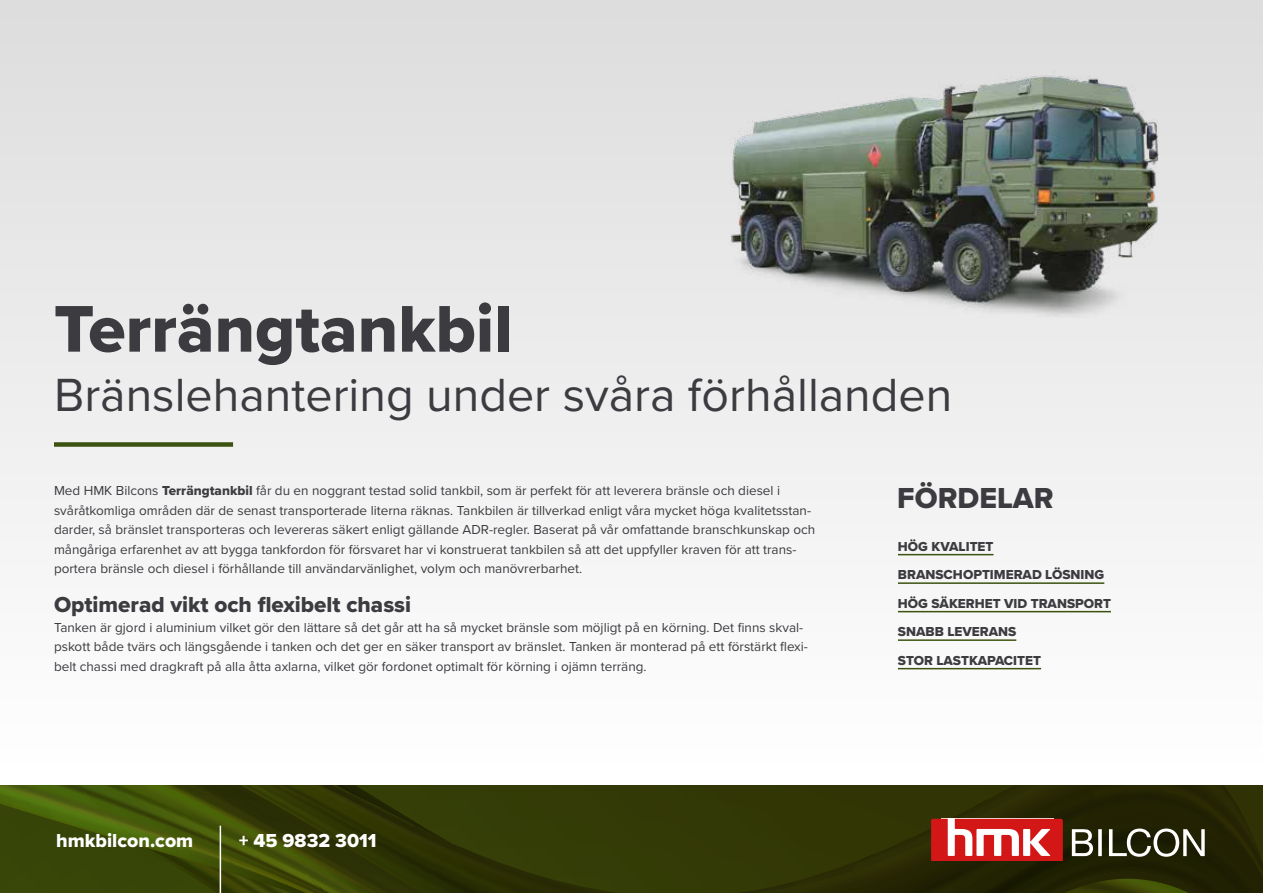
<style>
.page{position:relative;width:1263px;height:893px;background:#fff}
.page>*{position:absolute;margin:0;border:0;box-sizing:border-box;transform-origin:0 0}
.t1{font:68.4px "Proxima Nova Extrabld";color:#3b3b40}
.t2{font:48.3px "Proxima Nova";color:#3b3b40}
.t3{font:30px "Proxima Nova Extrabld";color:#3b3b40}
.t4{font:22.5px "Proxima Nova Extrabld";color:#3b3b40}
.t5{font:19.5px "Proxima Nova Extrabld";color:#fff}
.t6{font:13.5px/19.5px "Proxima Nova";color:#3b3b40}
.t7{font:13.5px/28.5px "Proxima Nova Extrabld";color:#3b3b40}
.s1{font-family:"Proxima Nova Extrabld"}
</style>
<div class="page">
<div style="left:0;top:0;width:1263px;height:764px;background:linear-gradient(to bottom,#ddd,#fefefe)"></div>
<hr style="left:898px;top:554px;width:95px;height:1px;background:#3c5210">
<hr style="left:898px;top:582px;width:206px;height:2px;background:#3c5210">
<hr style="left:898px;top:611px;width:213px;height:1px;background:#3c5210">
<hr style="left:898px;top:639px;width:118px;height:2px;background:#3c5210">
<hr style="left:898px;top:668px;width:143px;height:1px;background:#3c5210">
<div style="left:54px;top:442px;width:179px;height:5px;background:#3c5210"></div>
<svg style="left:0;top:785px;width:1263px;height:108px;background:#333b06"></svg>
<svg style="left:925px;top:819px;width:280px;height:74px;background:#613f28"></svg>
<hr style="left:220px;top:826px;width:1px;height:67px;background:#fff">
<img style="left:687px;top:70px;width:471px;height:247px">
<h1 class="t1" style="left:54px;top:278px;width:460px">Terrängtankbil</h1>
<h2 class="t2" style="left:54px;top:359px;width:900px">Bränslehantering under svåra förhållanden</h2>
<p class="t6" style="left:54px;top:481px;width:763px">Med HMK Bilcons <span class="s1">Terrängtankbil</span> får du en noggrant testad solid tankbil, som är perfekt för att leverera bränsle och diesel i svåråtkomliga områden där de senast transporterade literna räknas. Tankbilen är tillverkad enligt våra mycket höga kvalitetsstan&shy;darder, så bränslet transporteras och levereras säkert enligt gällande ADR-regler. Baserat på vår omfattande branschkunskap och mångåriga erfarenhet av att bygga tankfordon för försvaret har vi konstruerat tankbilen så att det uppfyller kraven för att trans&shy;portera bränsle och diesel i förhållande till användarvänlighet, volym och manövrerbarhet.</p>
<h3 class="t4" style="left:54px;top:588px;width:359px">Optimerad vikt och flexibelt chassi</h3>
<p class="t6" style="left:54px;top:617px;width:755px">Tanken är gjord i aluminium vilket gör den lättare så det går att ha så mycket bränsle som möjligt på en körning. Det finns skval&shy;pskott både tvärs och längsgående i tanken och det ger en säker transport av bränslet. Tanken är monterad på ett förstärkt flexi&shy;belt chassi med dragkraft på alla åtta axlarna, vilket gör fordonet optimalt för körning i ojämn terräng.</p>
<h3 class="t5" style="left:56px;top:826px;width:139px">hmkbilcon.com</h3>
<h3 class="t5" style="left:239px;top:826px;width:139px">+ 45 9832 3011</h3>
<h3 class="t3" style="left:897px;top:476px;width:158px">FÖRDELAR</h3>
<p class="t7" style="left:898px;top:532px;width:215px">HÖG KVALITET<br>BRANSCHOPTIMERAD LÖSNING<br>HÖG SÄKERHET VID TRANSPORT<br>SNABB LEVERANS<br>STOR LASTKAPACITET</p>
</div>
